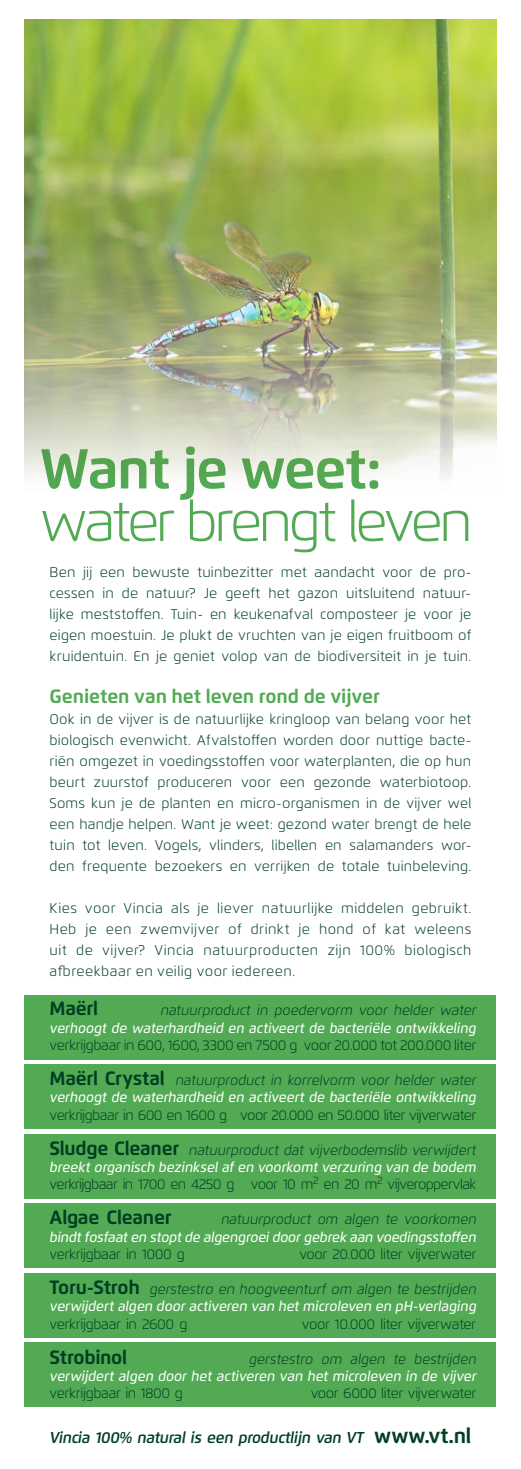
<style>
.page{position:relative;width:521px;height:1469px;background:#fff}
.page>*{position:absolute;margin:0;border:0;box-sizing:border-box;transform-origin:0 0}
.kop_36{font:300 56px "Flexo";letter-spacing:-.07em;color:#52aa54}
.kop_36-2{font:700 56px "Flexo";letter-spacing:-.03em;color:#52aa54}
.sfeer_heading{font:700 19.25px "Flexo";letter-spacing:-.005em;color:#52aa54}
.tabel_12{font:700 19.25px "Flexo";letter-spacing:-.015em;color:#003f22}
.t1{font:italic 600 15.75px "Flexo";letter-spacing:-.02em;color:#003f22}
.tabel_9{font:300 14px/21px "Flexo";letter-spacing:.015em;color:#003f22;text-align:justify}
.tabel_12-2{font:italic 500 14px "Flexo";letter-spacing:-.005em;color:#fff}
.tabel_12-3{font:italic 300 14px "Flexo";color:#003f22}
.tabel_12-4{font:300 14px "Flexo";letter-spacing:-.03em;color:#003f22}
.tabel_12-5{font:300 14px "Flexo";letter-spacing:-.05em;color:#003f22}
.s1{font-weight:700;font-style:normal;font-size:19.25px}
.s2{font-weight:700;font-style:normal;font-size:21px}
</style>
<div class="page">
<div style="left:25px;top:1342px;width:471px;height:64px;background:#52aa54"></div>
<div style="left:25px;top:1203px;width:471px;height:64px;background:#52aa54"></div>
<div style="left:25px;top:1272px;width:471px;height:65px;background:#52aa54"></div>
<div style="left:25px;top:1064px;width:471px;height:65px;background:#52aa54"></div>
<div style="left:25px;top:1134px;width:471px;height:64px;background:#52aa54"></div>
<div style="left:25px;top:995px;width:471px;height:64px;background:#52aa54"></div>
<img style="left:25px;top:20px;width:471px;height:458px">
<p class="kop_36-2" style="left:40px;top:434px;width:344px">Want je weet:</p>
<p class="kop_36" style="left:40px;top:487px;width:435px">water brengt leven</p>
<p class="tabel_9" style="left:50px;top:561px;width:423px">Ben jij een bewuste tuinbezitter met aandacht voor de pro&shy;cessen in de natuur? Je geeft het gazon uitsluitend natuur&shy;lijke meststoffen. Tuin- en keukenafval composteer je voor je eigen moestuin. Je plukt de vruchten van je eigen fruitboom of kruidentuin. En je geniet volop van de biodiversiteit in je tuin.</p>
<p class="sfeer_heading" style="left:50px;top:684px;width:332px">Genieten van het leven rond de vijver</p>
<p class="tabel_9" style="left:50px;top:708px;width:423px">Ook in de vijver is de natuurlijke kringloop van belang voor het biologisch evenwicht. Afvalstoffen worden door nuttige bacte&shy;riën omgezet in voedingsstoffen voor waterplanten, die op hun beurt zuurstof produceren voor een gezonde waterbiotoop.<br>Soms kun je de planten en micro-organismen in de vijver wel een handje helpen. Want je weet: gezond water brengt de hele tuin tot leven. Vogels, vlinders, libellen en salamanders wor&shy;den frequente bezoekers en verrijken de totale tuinbeleving.</p>
<p class="tabel_9" style="left:50px;top:897px;width:423px">Kies voor Vincia als je liever natuurlijke middelen gebruikt.<br>Heb je een zwemvijver of drinkt je hond of kat weleens uit de vijver? Vincia natuurproducten zijn 100% biologisch afbreekbaar en veilig voor iedereen.</p>
<p class="tabel_12" style="left:50px;top:996px;width:50px">Maërl</p>
<p class="tabel_12-3" style="left:161px;top:1001px;width:317px">natuurproduct in poedervorm voor helder water</p>
<p class="tabel_12-2" style="left:50px;top:1019px;width:428px">verhoogt de waterhardheid en activeert de bacteriële ontwikkeling</p>
<p class="tabel_12-4" style="left:50px;top:1036px;width:428px">verkrijgbaar in 600, 1600, 3300 en 7500 g voor 20.000 tot 200.000 liter</p>
<p class="tabel_12-3" style="left:50px;top:1071px;width:428px"><span class="s1">Maërl Crystal</span> natuurproduct in korrelvorm voor helder water</p>
<p class="tabel_12-2" style="left:50px;top:1088px;width:428px">verhoogt de waterhardheid en activeert de bacteriële ontwikkeling</p>
<p class="tabel_12-4" style="left:50px;top:1106px;width:428px">verkrijgbaar in 600 en 1600 g voor 20.000 en 50.000 liter vijverwater</p>
<p class="tabel_12-3" style="left:50px;top:1141px;width:428px"><span class="s1">Sludge Cleaner</span> natuurproduct dat vijverbodemslib verwijdert</p>
<p class="tabel_12-2" style="left:50px;top:1158px;width:428px">breekt organisch bezinksel af en voorkomt verzuring van de bodem</p>
<p class="tabel_12-5" style="left:50px;top:1176px;width:428px">verkrijgbaar in 1700 en 4250 g voor 10 m<sup>2</sup> en 20 m<sup>2</sup> vijveroppervlak</p>
<p class="tabel_12" style="left:50px;top:1205px;width:124px">Algae Cleaner</p>
<p class="tabel_12-3" style="left:221px;top:1210px;width:257px">natuurproduct om algen te voorkomen</p>
<p class="tabel_12-2" style="left:50px;top:1228px;width:428px">bindt fosfaat en stopt de algengroei door gebrek aan voedingsstoffen</p>
<p class="tabel_12-4" style="left:50px;top:1245px;width:137px">verkrijgbaar in 1000 g</p>
<p class="tabel_12-4" style="left:299px;top:1245px;width:179px">voor 20.000 liter vijverwater</p>
<p class="tabel_12-3" style="left:50px;top:1280px;width:428px"><span class="s1">Toru-Stroh</span> gerstestro en hoogveenturf om algen te bestrijden</p>
<p class="tabel_12-2" style="left:50px;top:1297px;width:428px">verwijdert algen door activeren van het microleven en pH-verlaging</p>
<p class="tabel_12-4" style="left:50px;top:1315px;width:139px">verkrijgbaar in 2600 g</p>
<p class="tabel_12-4" style="left:302px;top:1315px;width:176px">voor 10.000 liter vijverwater</p>
<p class="tabel_12" style="left:50px;top:1345px;width:79px">Strobinol</p>
<p class="tabel_12-3" style="left:249px;top:1350px;width:229px">gerstestro om algen te bestrijden</p>
<p class="tabel_12-2" style="left:50px;top:1367px;width:428px">verwijdert algen door het activeren van het microleven in de vijver</p>
<p class="tabel_12-4" style="left:50px;top:1385px;width:135px">verkrijgbaar in 1800 g</p>
<p class="tabel_12-4" style="left:311px;top:1385px;width:167px">voor 6000 liter vijverwater</p>
<p class="t1" style="left:50px;top:1427px;width:423px">Vincia 100% natural is een productlijn van VT <span class="s2">www.vt.nl</span></p>
</div>
